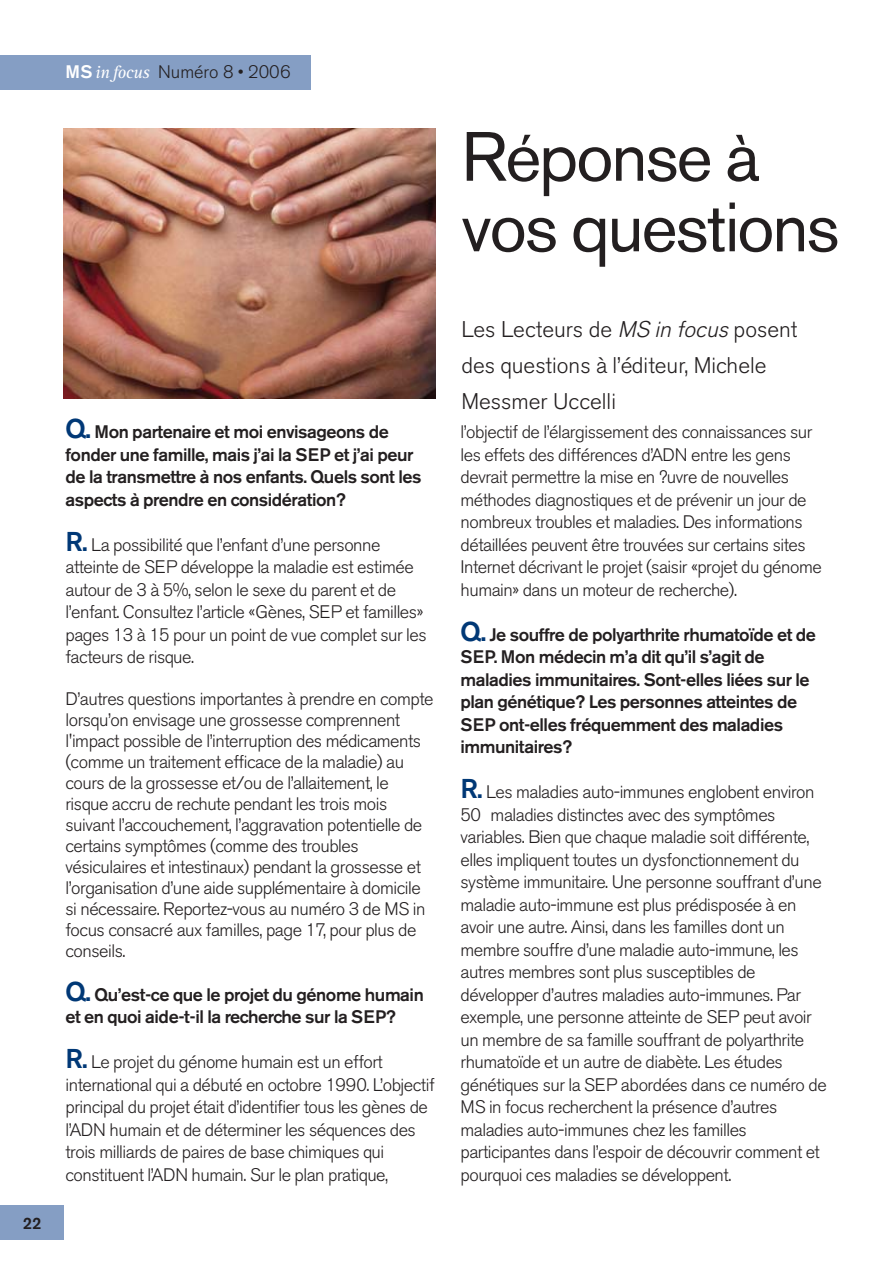
<style>
.page{position:relative;width:895px;height:1262px;background:#fff}
.page>*{position:absolute;margin:0;border:0;box-sizing:border-box;transform-origin:0 0}
.t1{font:69px/70.5px "Akzidenz Grotesk BE";letter-spacing:-.03em;color:#231f20}
.t2{font:300 22.5px/36px "Akzidenz Grotesk BE";color:#231f20}
.t3{font:300 18px/22.5px "Akzidenz Grotesk BE";letter-spacing:-.025em;color:#231f20}
.t4{font:500 18px/22.5px "Akzidenz Grotesk BE";letter-spacing:-.025em;color:#231f20}
.t5{font:300 18px "Akzidenz Grotesk BE";color:#231f20}
.t6{font:500 16.5px "Akzidenz Grotesk BE";color:#231f20}
.s1{font-weight:500;color:#fff}
.s2{font-family:"Rotis Serif";font-weight:400;font-style:italic;color:#fff}
.s3{font-size:27px;color:#003876}
.s4{font-weight:500;font-size:27px;color:#003876}
.s5{font-style:italic}
</style>
<div class="page">
<div style="left:0;top:1205px;width:64px;height:34px;background:#859ec4"></div>
<img style="left:64px;top:129px;width:371px;height:269px">
<div style="left:0;top:55px;width:310px;height:34px;background:#859ec4"></div>
<p class="t5" style="left:66px;top:66px;width:226px"><span class="s1">MS</span><span class="s2">infocus</span> Numéro 8 • 2006</p>
<p class="t6" style="left:23px;top:1217px;width:20px">22</p>
<p class="t4" style="left:65px;top:422px;width:357px"><span class="s3">Q.</span> Mon partenaire et moi envisageons de fonder une famille, mais j’ai la SEP et j’ai peur de la transmettre à nos enfants. Quels sont les aspects à prendre en considération?</p>
<p class="t3" style="left:65px;top:535px;width:362px"><span class="s4">R.</span> La possibilité que l’enfant d’une personne atteinte de SEP développe la maladie est estimée autour de 3 à 5%, selon le sexe du parent et de l’enfant. Consultez l’article «Gènes, SEP et familles» pages 13 à 15 pour un point de vue complet sur les facteurs de risque.</p>
<p class="t3" style="left:65px;top:690px;width:369px;line-height:21px">D’autres questions importantes à prendre en compte lorsqu’on envisage une grossesse comprennent l'impact possible de l’interruption des médicaments (comme un traitement efficace de la maladie) au cours de la grossesse et/ou de l’allaitement, le risque accru de rechute pendant les trois mois suivant l’accouchement, l’aggravation potentielle de certains symptômes (comme des troubles vésiculaires et intestinaux) pendant la grossesse et l’organisation d’une aide supplémentaire à domicile si nécessaire. Reportez-vous au numéro 3 de MS in focus consacré aux familles, page 17, pour plus de conseils.</p>
<p class="t4" style="left:65px;top:984px;width:359px"><span class="s3">Q.</span> Qu’est-ce que le projet du génome humain et en quoi aide-t-il la recherche sur la SEP?</p>
<p class="t3" style="left:65px;top:1053px;width:370px"><span class="s4">R.</span> Le projet du génome humain est un effort international qui a débuté en octobre 1990. L’objectif principal du projet était d’identifier tous les gènes de l’ADN humain et de déterminer les séquences des trois milliards de paires de base chimiques qui constituent l’ADN humain. Sur le plan pratique,</p>
<h1 class="t1" style="left:461px;top:129px;width:379px">Réponse à vos questions</h1>
<p class="t2" style="left:461px;top:314px;width:337px">Les Lecteurs de <span class="s5">MS in focus</span>posent des questions à l’éditeur, Michele<br>Messmer Uccelli</p>
<p class="t3" style="left:460px;top:423px;width:362px">l’objectif de l’élargissement des connaissances sur les effets des différences d’ADN entre les gens devrait permettre la mise en ?uvre de nouvelles méthodes diagnostiques et de prévenir un jour de nombreux troubles et maladies. Des informations détaillées peuvent être trouvées sur certains sites Internet décrivant le projet (saisir «projet du génome humain» dans un moteur de recherche).</p>
<p class="t4" style="left:460px;top:624px;width:357px"><span class="s3">Q.</span> Je souffre de polyarthrite rhumatoïde et de SEP. Mon médecin m’a dit qu’il s’agit de maladies immunitaires. Sont-elles liées sur le plan génétique? Les personnes atteintes de SEP ont-elles fréquemment des maladies immunitaires?</p>
<p class="t3" style="left:460px;top:783px;width:367px"><span class="s4">R.</span> Les maladies auto-immunes englobent environ 50 maladies distinctes avec des symptômes variables. Bien que chaque maladie soit différente, elles impliquent toutes un dysfonctionnement du système immunitaire. Une personne souffrant d’une maladie auto-immune est plus prédisposée à en avoir une autre. Ainsi, dans les familles dont un membre souffre d’une maladie auto-immune, les autres membres sont plus susceptibles de développer d’autres maladies auto-immunes. Par exemple, une personne atteinte de SEP peut avoir un membre de sa famille souffrant de polyarthrite rhumatoïde et un autre de diabète. Les études génétiques sur la SEP abordées dans ce numéro de MS in focus recherchent la présence d’autres maladies auto-immunes chez les familles participantes dans l’espoir de découvrir comment et pourquoi ces maladies se développent.</p>
</div>
